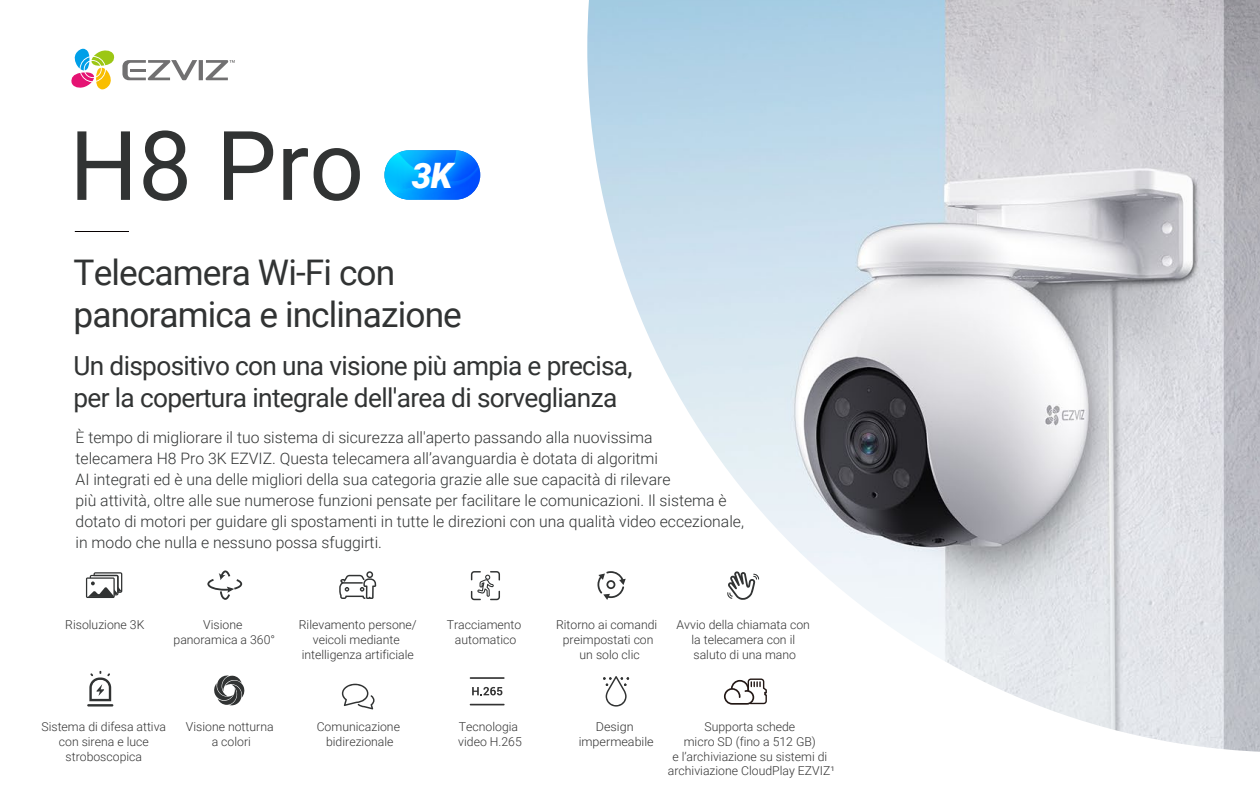
<style>
.page{position:relative;width:1260px;height:788px;background:#fff}
.page>*{position:absolute;margin:0;border:0;box-sizing:border-box;transform-origin:0 0}
.t1{font:96.25px "Roboto";color:#313333}
.t2{font:35.26px/42.4px "Roboto";letter-spacing:-.025em;color:#313333}
.t3{font:italic 900 35px "Roboto";color:#fff}
.t4{font:26.25px/31.5px "Roboto";letter-spacing:-.025em;color:#313333}
.t5{font:300 15.75px/21px "Roboto";color:#313333}
.t6{font:300 12.25px/14.7px "Roboto";color:#333;text-align:center}
</style>
<div class="page">
<img style="left:587px;top:0;width:673px;height:751px">
<hr style="left:75px;top:231px;width:54px;height:1px;background:#070001">
<svg style="left:71px;top:49px;width:44px;height:40px"></svg>
<svg style="left:122px;top:60px;width:113px;height:20px"></svg>
<img style="left:384px;top:150px;width:96px;height:50px;border-radius:25px">
<svg style="left:342px;top:683px;width:33px;height:26px"></svg>
<svg style="left:603px;top:676px;width:26px;height:30px"></svg>
<svg style="left:339px;top:571px;width:37px;height:28px"></svg>
<svg style="left:86px;top:572px;width:36px;height:26px"></svg>
<svg style="left:471px;top:571px;width:29px;height:29px"></svg>
<svg style="left:207px;top:570px;width:35px;height:29px"></svg>
<svg style="left:597px;top:571px;width:29px;height:28px"></svg>
<svg style="left:472px;top:686px;width:30px;height:9px"></svg>
<hr style="left:470px;top:677px;width:35px;height:1px;background:#333">
<hr style="left:470px;top:703px;width:35px;height:2px;background:#333">
<svg style="left:727px;top:571px;width:32px;height:29px"></svg>
<svg style="left:724px;top:677px;width:44px;height:27px"></svg>
<svg style="left:214px;top:675px;width:31px;height:30px"></svg>
<hr style="left:87px;top:704px;width:26px;height:2px;background:#313333">
<svg style="left:89px;top:670px;width:22px;height:31px"></svg>
<h1 class="t1" style="left:69px;top:98px;width:296px">H8 Pro</h1>
<h3 class="t3" style="left:412px;top:151px;width:42px">3K</h3>
<h2 class="t2" style="left:74px;top:250px;width:390px">Telecamera Wi-Fi con panoramica e inclinazione</h2>
<h3 class="t4" style="left:74px;top:349px;width:561px">Un dispositivo con una visione più ampia e precisa, per la copertura integrale dell'area di sorveglianza</h3>
<p class="t5" style="left:76px;top:426px;width:670px">È tempo di migliorare il tuo sistema di sicurezza all'aperto passando alla nuovissima<br>telecamera H8 Pro 3K EZVIZ. Questa telecamera all’avanguardia è dotata di algoritmi<br>AI integrati ed è una delle migliori della sua categoria grazie alle sue capacità di rilevare<br>più attività, oltre alle sue numerose funzioni pensate per facilitare le comunicazioni. Il sistema è dotato di motori per guidare gli spostamenti in tutte le direzioni con una qualità video eccezionale, in modo che nulla e nessuno possa sfuggirti.</p>
<p class="t6" style="left:65px;top:617px;width:81px">Risoluzione 3K</p>
<p class="t6" style="left:299px;top:617px;width:119px">Rilevamento persone/ veicoli mediante intelligenza artificiale</p>
<p class="t6" style="left:174px;top:617px;width:103px">Visione panoramica a 360°</p>
<p class="t6" style="left:447px;top:617px;width:76px">Tracciamento automatico</p>
<p class="t6" style="left:556px;top:617px;width:103px">Ritorno ai comandi preimpostati con un solo clic</p>
<p class="t6" style="left:677px;top:617px;width:135px">Avvio della chiamata con la telecamera con il saluto di una mano</p>
<p class="t6" style="left:41px;top:719px;width:126px">Sistema di difesa attiva con sirena e luce stroboscopica</p>
<p class="t6" style="left:668px;top:719px;width:168px">Supporta schede<br>micro SD (fino a 512 GB)<br>e l’archiviazione su sistemi di archiviazione CloudPlay EZVIZ¹</p>
<p class="t6" style="left:458px;top:719px;width:65px;text-align:left">Tecnologia video H.265</p>
<p class="t6" style="left:186px;top:719px;width:89px">Visione notturna a colori</p>
<p class="t6" style="left:317px;top:719px;width:85px">Comunicazione bidirezionale</p>
<p class="t6" style="left:579px;top:719px;width:77px">Design impermeabile</p>
</div>
